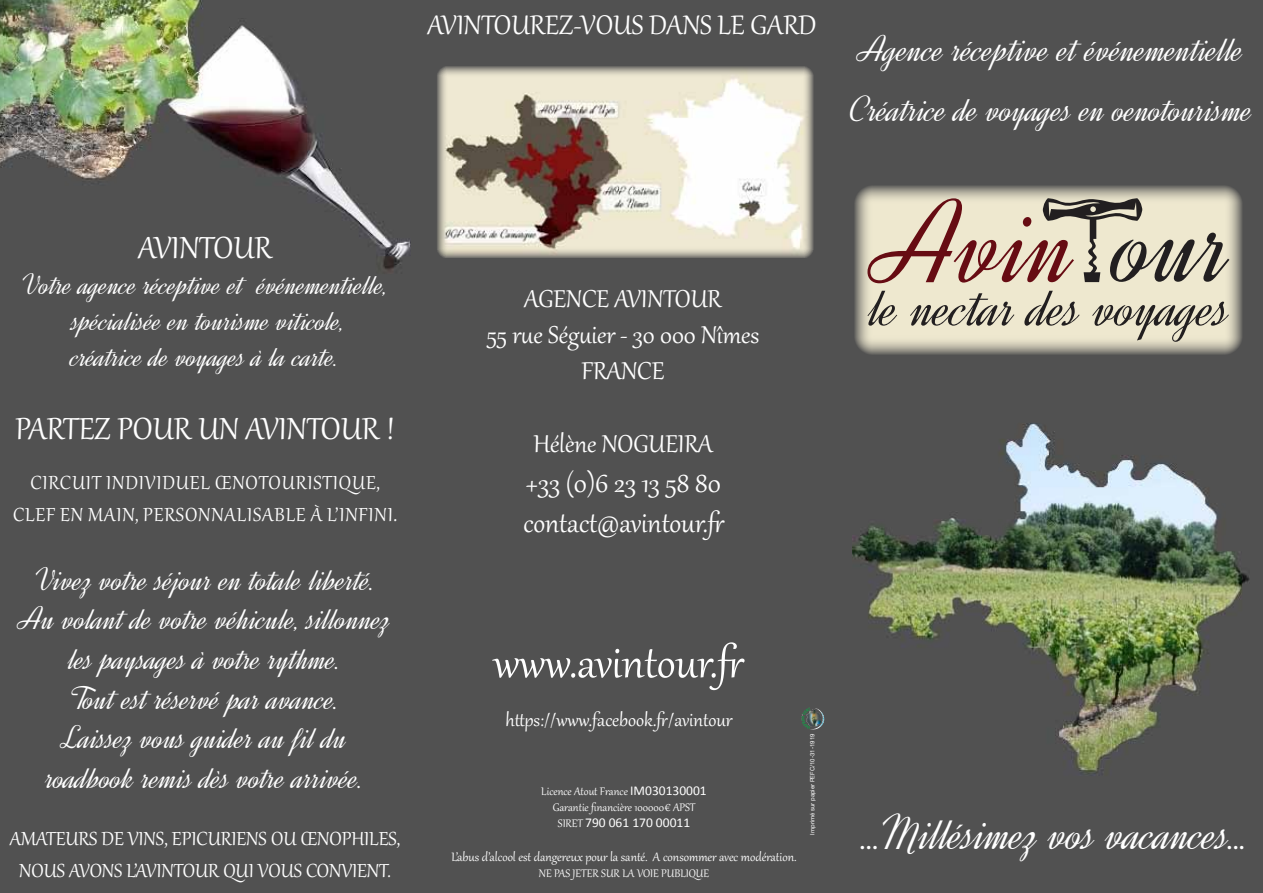
<style>
.page{position:relative;width:1263px;height:893px;background:#fff}
.page>*{position:absolute;margin:0;border:0;box-sizing:border-box;transform-origin:0 0}
.t1{font:52.5px "Gabriola";color:#fff}
.t2{font:48px "Dynalight";color:#fff}
.t3{font:37.5px "Dynalight";color:#fff}
.t4{font:37.5px "Gabriola";color:#fff}
.t5{font:36.75px "Dynalight";color:#fff}
.t6{font:33px/39.6px "Dynalight";color:#fff;text-align:center}
.t7{font:33px/39.6px "Gabriola";color:#fff}
.t8{font:30px/36px "Dynalight";color:#fff;text-align:center}
.t9{font:30px/36px "Gabriola";color:#fff;text-align:center}
.t10{font:23.25px/32.4px "Gabriola";color:#fff;text-align:center}
.t11{font:23.25px/32.4px "Gabriola";letter-spacing:.04em;color:#fff;text-align:center}
.t12{font:22.5px "Gabriola";color:#fff}
.t13{font:15px "Gabriola";color:#fff}
.t14{font:13.5px/16.2px "Gabriola";color:#fff;text-align:center}
.t15{font:13.5px "Calibri";color:#fff}
.t16{font:6px "Helvetica Neue";color:#fff}
.s1{font-size:25.5px}
.s2{font-family:"Calibri"}
.s3{font-family:"Gabriola"}
</style>
<div class="page">
<div style="left:411px;top:0;width:426px;height:893px;background:#515151"></div>
<div style="left:833px;top:0;width:430px;height:893px;background:#515151"></div>
<img style="left:853px;top:423px;width:397px;height:353px">
<div style="left:0;top:275px;width:411px;height:618px;background:#515151"></div>
<img style="left:437px;top:66px;width:377px;height:192px">
<img style="left:0;top:0;width:411px;height:275px">
<svg style="left:854px;top:186px;width:388px;height:169px;background:#c2beac"></svg>
<svg style="left:867px;top:198px;width:362px;height:85px;background:#c5b6a4"></svg>
<svg style="left:867px;top:291px;width:30px;height:35px"></svg>
<svg style="left:910px;top:293px;width:104px;height:33px;background:#bab5a3"></svg>
<svg style="left:1024px;top:291px;width:55px;height:35px;background:#bcb7a4"></svg>
<svg style="left:1092px;top:302px;width:137px;height:40px;background:#bfbaa7"></svg>
<img style="left:810px;top:708px;width:15px;height:22px">
<svg style="left:822px;top:715px;width:2px;height:8px"></svg>
<img style="left:801px;top:707px;width:10px;height:19px">
<p class="t7" style="left:427px;top:3px;width:390px">AVINTOUREZ-VOUS DANS LE GARD</p>
<p class="t3" style="left:859px;top:27px;width:387px">Agence réceptive et événementielle</p>
<p class="t5" style="left:850px;top:88px;width:405px">Créatrice de voyages en oenotourisme</p>
<p class="t4" style="left:138px;top:223px;width:136px">AVINTOUR</p>
<p class="t8" style="left:22px;top:267px;width:367px">Votre agence réceptive et événementielle, spécialisée en tourisme viticole,<br>créatrice de voyages à la carte.</p>
<p class="t4" style="left:15px;top:405px;width:381px">PARTEZ POUR UN AVINTOUR !</p>
<p class="t11" style="left:13px;top:465px;width:386px">CIRCUIT INDIVIDUEL ŒNOTOURISTIQUE,<br>CLEF EN MAIN, PERSONNALISABLE À L’INFINI<span class="s1">.</span></p>
<p class="t6" style="left:19px;top:560px;width:374px">Vivez votre séjour en totale liberté.<br>Au volant de votre véhicule, sillonnez les paysages à votre rythme.<br>Tout est réservé par avance.<br>Laissez vous guider au fil du roadbook remis dès votre arrivée.</p>
<p class="t10" style="left:10px;top:820px;width:392px">AMATEURS DE VINS, EPICURIENS OU ŒNOPHILES,<br>NOUS AVONS L’AVINTOUR QUI VOUS CONVIENT.</p>
<p class="t9" style="left:487px;top:278px;width:274px">AGENCE AVINTOUR<br>55 rue Séguier - 30 000 Nîmes<br>FRANCE</p>
<p class="t9" style="left:533px;top:424px;width:181px">Hélène NOGUEIRA</p>
<p class="t7" style="left:523px;top:461px;width:208px">+33 (0)6 23 13 58 80 contact@avintour.fr</p>
<h1 class="t1" style="left:493px;top:628px;width:261px">www.avintour.fr</h1>
<p class="t12" style="left:505px;top:705px;width:229px">https://www.facebook.fr/avintour</p>
<p class="t14" style="left:541px;top:782px;width:167px">Licence Atout France <span class="s2">IM030130001<br></span>Garantie financière 100000€ APST</p>
<p class="t15" style="left:558px;top:814px;width:134px"><span class="s3">SIRET</span> 790 061 170 00011</p>
<p class="t13" style="left:451px;top:847px;width:347px">L’abus d’alcool est dangereux pour la santé. A consommer avec modération.</p>
<p class="t14" style="left:539px;top:865px;width:172px">NE PAS JETER SUR LA VOIE PUBLIQUE</p>
<p class="t16" style="left:809px;top:834px;width:102px;rotate:-90deg">Imprimé sur papier PEFC/10-31-1919</p>
<h2 class="t2" style="left:863px;top:806px;width:387px">...Millésimez vos vacances...</h2>
</div>
